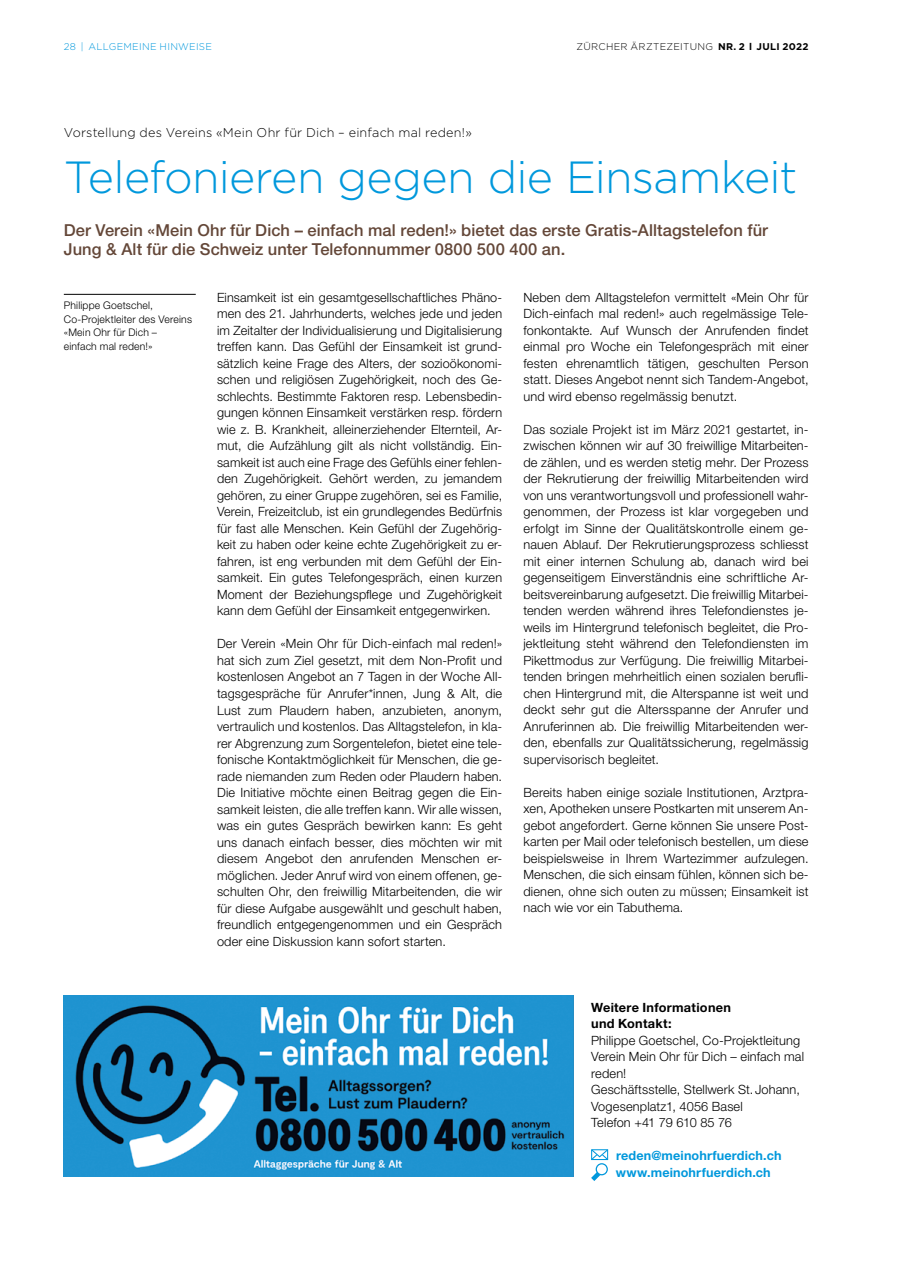
<style>
.page{position:relative;width:915px;height:1263px;background:#fff}
.page>*{position:absolute;margin:0;border:0;box-sizing:border-box;transform-origin:0 0}
.t1{font:300 45px "Gotham";letter-spacing:-.015em;color:#0098dc}
.t2{font:500 16.5px/19.5px "Helvetica Neue LT Pro";letter-spacing:.005em;color:#644738}
.t3{font:300 12.75px/16.5px "Helvetica Neue LT Pro";letter-spacing:.015em;color:#000;text-align:justify}
.t4{font:300 12.75px "Gotham";letter-spacing:.015em;color:#000}
.t5{font:700 12.75px/16.5px "Helvetica Neue LT Pro";letter-spacing:.01em;color:#0098dc}
.t6{font:700 12.75px/16.5px "Helvetica Neue LT Pro";letter-spacing:.02em;color:#000}
.t7{font:300 10.5px/13.5px "Helvetica Neue LT Pro";letter-spacing:.02em;color:#000}
.t8{font:300 9.75px "Gotham";letter-spacing:.03em;color:#000}
.t9{font:300 9.75px "Gotham";letter-spacing:.03em;color:#0098dc}
.s1{font-weight:700}
</style>
<div class="page">
<hr style="left:64px;top:294px;width:132px;height:1px;background:#000">
<img style="left:64px;top:995px;width:509px;height:182px">
<svg style="left:591px;top:1149px;width:17px;height:12px"></svg>
<svg style="left:595px;top:1163px;width:12px;height:12px"></svg>
<div style="left:596px;top:1164px;width:10px;height:10px;background:#fff;border-radius:50%"></div>
<svg style="left:591px;top:1172px;width:9px;height:9px"></svg>
<p class="t9" style="left:64px;top:41px;width:150px">28 | ALLGEMEINE HINWEISE</p>
<p class="t8" style="left:576px;top:41px;width:233px">ZÜRCHER ÄRZTEZEITUNG <span class="s1">NR. 2 l JULI 2022</span></p>
<p class="t4" style="left:64px;top:124px;width:409px">Vorstellung des Vereins «Mein Ohr für Dich – einfach mal reden!»</p>
<h1 class="t1" style="left:64px;top:149px;width:734px">Telefonieren gegen die Einsamkeit</h1>
<p class="t2" style="left:64px;top:220px;width:705px">Der Verein «Mein Ohr für Dich – einfach mal reden!» bietet das erste Gratis-Alltagstelefon für<br>Jung &amp; Alt für die Schweiz unter Telefonnummer 0800 500 400 an.</p>
<p class="t3" style="left:217px;top:289px;width:286px">Einsamkeit ist ein gesamtgesellschaftliches Phäno&shy;men des 21. Jahrhunderts, welches jede und jeden im Zeitalter der Individualisierung und Digitalisierung treffen kann. Das Gefühl der Einsamkeit ist grund&shy;sätzlich keine Frage des Alters, der sozioökonomi&shy;schen und religiösen Zugehörigkeit, noch des Ge&shy;schlechts. Bestimmte Faktoren resp. Lebensbedin&shy;gungen können Einsamkeit verstärken resp. fördern wie z. B. Krankheit, alleinerziehender Elternteil, Ar&shy;mut, die Aufzählung gilt als nicht vollständig. Ein&shy;samkeit ist auch eine Frage des Gefühls einer fehlen&shy;den Zugehörigkeit. Gehört werden, zu jemandem gehören, zu einer Gruppe zugehören, sei es Familie, Verein, Freizeitclub, ist ein grundlegendes Bedürfnis für fast alle Menschen. Kein Gefühl der Zugehörig&shy;keit zu haben oder keine echte Zugehörigkeit zu er&shy;fahren, ist eng verbunden mit dem Gefühl der Ein&shy;samkeit. Ein gutes Telefongespräch, einen kurzen Moment der Beziehungspflege und Zugehörigkeit kann dem Gefühl der Einsamkeit entgegenwirken.</p>
<p class="t3" style="left:217px;top:635px;width:286px">Der Verein «Mein Ohr für Dich-einfach mal reden!» hat sich zum Ziel gesetzt, mit dem Non-Profit und kostenlosen Angebot an 7 Tagen in der Woche All&shy;tagsgespräche für Anrufer*innen, Jung &amp; Alt, die Lust zum Plaudern haben, anzubieten, anonym, vertraulich und kostenlos. Das Alltagstelefon, in kla&shy;rer Abgrenzung zum Sorgentelefon, bietet eine tele&shy;fonische Kontaktmöglichkeit für Menschen, die ge&shy;rade niemanden zum Reden oder Plaudern haben.<br>Die Initiative möchte einen Beitrag gegen die Ein&shy;samkeit leisten, die alle treffen kann. Wir alle wissen, was ein gutes Gespräch bewirken kann: Es geht uns danach einfach besser, dies möchten wir mit diesem Angebot den anrufenden Menschen er&shy;möglichen. Jeder Anruf wird von einem offenen, ge&shy;schulten Ohr, den freiwillig Mitarbeitenden, die wir für diese Aufgabe ausgewählt und geschult haben, freundlich entgegengenommen und ein Gespräch oder eine Diskussion kann sofort starten.</p>
<p class="t3" style="left:523px;top:289px;width:286px">Neben dem Alltagstelefon vermittelt «Mein Ohr für Dich-einfach mal reden!» auch regelmässige Tele&shy;fonkontakte. Auf Wunsch der Anrufenden findet einmal pro Woche ein Telefongespräch mit einer festen ehrenamtlich tätigen, geschulten Person statt. Dieses Angebot nennt sich Tandem-Angebot, und wird ebenso regelmässig benutzt.</p>
<p class="t3" style="left:523px;top:421px;width:286px">Das soziale Projekt ist im März 2021 gestartet, in&shy;zwischen können wir auf 30 freiwillige Mitarbeiten&shy;de zählen, und es werden stetig mehr. Der Prozess der Rekrutierung der freiwillig Mitarbeitenden wird von uns verantwortungsvoll und professionell wahr&shy;genommen, der Prozess ist klar vorgegeben und erfolgt im Sinne der Qualitätskontrolle einem ge&shy;nauen Ablauf. Der Rekrutierungsprozess schliesst mit einer internen Schulung ab, danach wird bei gegenseitigem Einverständnis eine schriftliche Ar&shy;beitsvereinbarung aufgesetzt. Die freiwillig Mitarbei&shy;tenden werden während ihres Telefondienstes je&shy;weils im Hintergrund telefonisch begleitet, die Pro&shy;jektleitung steht während den Telefondiensten im Pikettmodus zur Verfügung. Die freiwillig Mitarbei&shy;tenden bringen mehrheitlich einen sozialen berufli&shy;chen Hintergrund mit, die Alterspanne ist weit und deckt sehr gut die Altersspanne der Anrufer und Anruferinnen ab. Die freiwillig Mitarbeitenden wer&shy;den, ebenfalls zur Qualitätssicherung, regelmässig supervisorisch begleitet.</p>
<p class="t3" style="left:523px;top:784px;width:286px">Bereits haben einige soziale Institutionen, Arztpra&shy;xen, Apotheken unsere Postkarten mit unserem An&shy;gebot angefordert. Gerne können Sie unsere Post&shy;karten per Mail oder telefonisch bestellen, um diese beispielsweise in Ihrem Wartezimmer aufzulegen.<br>Menschen, die sich einsam fühlen, können sich be&shy;dienen, ohne sich outen zu müssen; Einsamkeit ist nach wie vor ein Tabuthema.</p>
<p class="t7" style="left:64px;top:299px;width:130px">Philippe Goetschel,<br>Co-Projektleiter des Vereins «Mein Ohr für Dich – einfach mal reden!»</p>
<p class="t6" style="left:591px;top:998px;width:141px">Weitere Informationen und Kontakt:</p>
<p class="t3" style="left:591px;top:1031px;width:214px;text-align:left">Philippe Goetschel, Co-Projektleitung<br>Verein Mein Ohr für Dich – einfach mal reden!<br>Geschäftsstelle, Stellwerk St. Johann,<br>Vogesenplatz1, 4056 Basel<br>Telefon +41 79 610 85 76</p>
<p class="t5" style="left:615px;top:1147px;width:167px">reden@meinohrfuerdich.ch www.meinohrfuerdich.ch</p>
</div>
